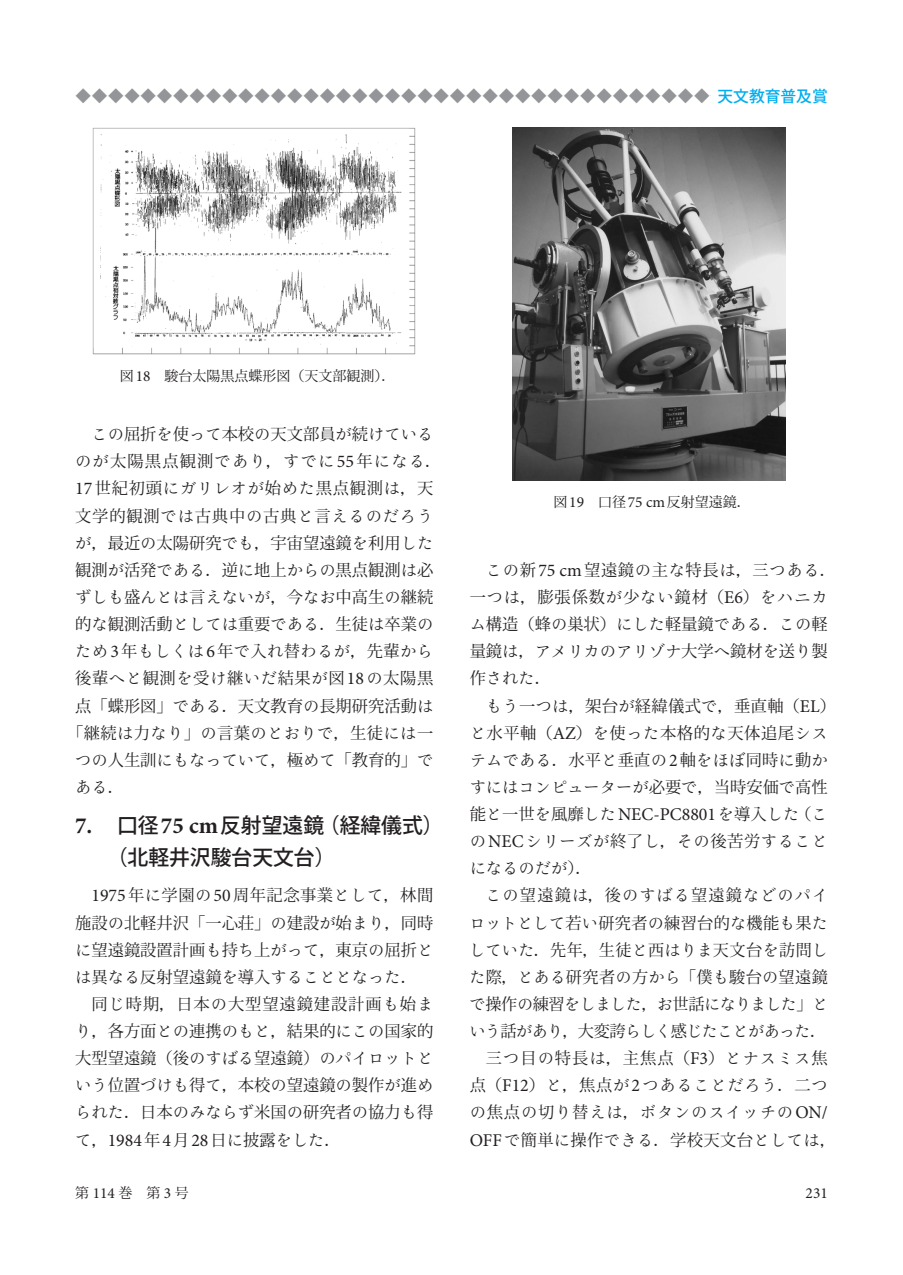
<style>
.page{position:relative;width:903px;height:1275px;background:#fff}
.page>*{position:absolute;margin:0;border:0;box-sizing:border-box;transform-origin:0 0}
.t1{font:500 21px/31.8px "Koz Go Pro";color:#231f20}
.t2{font:17.85px "Minion Pro";color:#231f20}
.t3{font:16.28px/27.1px "Koz Min Pro";letter-spacing:.02em;color:#231f20;text-align:justify}
.t4{font:16.28px/27.1px "Ryo Text Plus N";color:#231f20}
.t5{font:16.28px/27.1px "Koz Min Pro";color:#231f20;text-align:center}
.t6{font:16.28px/27.1px "Koz Min Pro";letter-spacing:.04em;color:#231f20}
.t7{font:16.28px/27.1px "Ryo Text Plus N";letter-spacing:-.045em;color:#231f20}
.t8{font:16.28px "Koz Min Pro";color:#939598}
.t9{font:16.28px/27.1px "Ryo Text Plus N";letter-spacing:.05em;color:#231f20}
.t10{font:16.28px/27.1px "Ryo Text Plus N";letter-spacing:.07em;color:#231f20;text-align:center}
.t11{font:16.28px/27.1px "Ryo Text Plus N";letter-spacing:.055em;color:#231f20;text-align:right}
.t12{font:16.28px/27.1px "Ryo Text Plus N";letter-spacing:.035em;color:#231f20}
.t13{font:16.28px "Ryo Text Plus N";letter-spacing:.025em;color:#231f20}
.t14{font:500 15.75px "Koz Go Pro";color:#00aeef}
.t15{font:15.4px "Minion Pro";color:#231f20}
.t16{font:14px "Koz Min Pro";color:#231f20}
.s1{font-family:"Minion Pro";font-size:15.4px}
.s2{font-family:"Koz Min Pro"}
.s3{font-family:"Minion Pro";font-size:17.85px}
.s4{font-family:"Ryo Text Plus N"}
.s5{font-family:"Minion Pro";font-weight:700;font-size:23.1px}
.s6{font-family:"Koz Min Pro";font-size:16.28px}
.s7{font-family:"Ryo Text Plus N";font-size:16.28px}
</style>
<div class="page">
<img style="left:93px;top:127px;width:322px;height:228px">
<img style="left:512px;top:127px;width:273px;height:353px">
<p class="t8" style="left:75px;top:85px;width:750px">◆◆◆◆◆◆◆◆◆◆◆◆◆◆◆◆◆◆◆◆◆◆◆◆◆◆◆◆◆◆◆◆◆◆◆◆◆◆◆◆◆◆◆◆◆◆</p>
<p class="t14" style="left:717px;top:87px;width:112px">天文教育普及賞</p>
<p class="t16" style="left:120px;top:366px;width:277px">図<span class="s1">18</span>　駿台太陽黒点蝶形図（天文部観測）．</p>
<p class="t10" style="left:75px;top:421px;width:368px">この<span class="s2">屈折</span>を<span class="s2">使</span>って<span class="s2">本校</span>の<span class="s2">天文部員</span>が<span class="s2">続</span>けている<br>のが<span class="s2">太陽黒点観測</span>であり<span class="s2">，</span>すでに<span class="s3">55</span><span class="s2">年</span>になる<span class="s2">．</span></p>
<p class="t3" style="left:75px;top:474px;width:360px"><span class="s3">17</span>世紀初頭<span class="s4">にガリレオが</span>始<span class="s4">めた</span>黒点観測<span class="s4">は</span>，天文学的観測<span class="s4">では</span>古典中<span class="s4">の</span>古典<span class="s4">と</span>言<span class="s4">えるのだろうが</span>，最近<span class="s4">の</span>太陽研究<span class="s4">でも</span>，宇宙望遠鏡<span class="s4">を</span>利用<span class="s4">した</span>観測<span class="s4">が</span>活発<span class="s4">である</span>．逆<span class="s4">に</span>地上<span class="s4">からの</span>黒点観測<span class="s4">は</span>必</p>
<p class="t4" style="left:75px;top:584px;width:360px">ずしも<span class="s2">盛</span>んとは<span class="s2">言</span>えないが<span class="s2">，今</span>なお<span class="s2">中高生</span>の<span class="s2">継続</span></p>
<p class="t5" style="left:75px;top:610px;width:360px">的<span class="s4">な</span>観測活動<span class="s4">としては</span>重要<span class="s4">である</span>．生徒<span class="s4">は</span>卒業<span class="s4">の</span></p>
<p class="t13" style="left:75px;top:641px;width:359px">ため<span class="s3">3</span><span class="s2">年</span>もしくは<span class="s3">6</span><span class="s2">年</span>で<span class="s2">入</span>れ<span class="s2">替</span>わるが<span class="s2">，先輩</span>から</p>
<p class="t5" style="left:67px;top:664px;width:368px">後輩<span class="s4">へと</span>観測<span class="s4">を</span>受<span class="s4">け</span>継<span class="s4">いだ</span>結果<span class="s4">が</span>図<span class="s3">18</span><span class="s4">の</span>太陽黒点「蝶形図」<span class="s4">である</span>．天文教育<span class="s4">の</span>長期研究活動<span class="s4">は</span>「継続<span class="s4">は</span>力<span class="s4">なり</span>」<span class="s4">の</span>言葉<span class="s4">のとおりで</span>，生徒<span class="s4">には</span>一</p>
<p class="t4" style="left:75px;top:746px;width:360px">つの<span class="s2">人生訓</span>にもなっていて<span class="s2">，極</span>めて<span class="s2">「教育的」</span>である<span class="s2">．</span></p>
<p class="t1" style="left:107px;top:810px;width:338px;text-indent:-32px"><span class="s5">7.</span> 口径<span class="s5">75 cm</span>反射望遠鏡（経緯儀式）（北軽井沢駿台天文台）</p>
<p class="t3" style="left:75px;top:881px;width:360px;text-indent:16px"><span class="s3">1975</span>年<span class="s4">に</span>学園<span class="s4">の</span><span class="s3">50</span>周年記念事業<span class="s4">として</span>，林間施設<span class="s4">の</span>北軽井沢「一心荘」<span class="s4">の</span>建設<span class="s4">が</span>始<span class="s4">まり</span>，同時<span class="s4">に</span>望遠鏡設置計画<span class="s4">も</span>持<span class="s4">ち</span>上<span class="s4">がって</span>，東京<span class="s4">の</span>屈折<span class="s4">と</span></p>
<p class="t4" style="left:75px;top:963px;width:343px">は<span class="s2">異</span>なる<span class="s2">反射望遠鏡</span>を<span class="s2">導入</span>することとなった<span class="s2">．</span></p>
<p class="t3" style="left:75px;top:990px;width:360px;text-indent:16px">同<span class="s4">じ</span>時期，日本<span class="s4">の</span>大型望遠鏡建設計画<span class="s4">も</span>始<span class="s4">まり</span>，各方面<span class="s4">との</span>連携<span class="s4">のもと</span>，結果的<span class="s4">にこの</span>国家的大型望遠鏡（後<span class="s4">のすばる</span>望遠鏡）<span class="s4">のパイロットという</span>位置<span class="s4">づけも</span>得<span class="s4">て</span>，本校<span class="s4">の</span>望遠鏡<span class="s4">の</span>製作<span class="s4">が</span>進<span class="s4">め</span></p>
<p class="t4" style="left:75px;top:1099px;width:360px">られた<span class="s2">．日本</span>のみならず<span class="s2">米国</span>の<span class="s2">研究者</span>の<span class="s2">協力</span>も<span class="s2">得</span></p>
<p class="t3" style="left:75px;top:1125px;width:267px"><span class="s4">て</span>，<span class="s3">1984</span>年<span class="s3">4</span>月<span class="s3">28</span>日<span class="s4">に</span>披露<span class="s4">をした</span>．</p>
<p class="t16" style="left:553px;top:491px;width:199px">図<span class="s1">19</span>　口径<span class="s1">75 cm</span>反射望遠鏡．</p>
<p class="t6" style="left:470px;top:556px;width:368px;text-indent:16px"><span class="s4">この</span>新<span class="s3">75 cm</span>望遠鏡<span class="s4">の</span>主<span class="s4">な</span>特長<span class="s4">は</span>，三<span class="s4">つある</span>．一<span class="s4">つは</span>，膨張係数<span class="s4">が</span>少<span class="s4">ない</span>鏡材（<span class="s3">E6</span>）<span class="s4">をハニカム</span>構造（蜂<span class="s4">の</span>巣状）<span class="s4">にした</span>軽量鏡<span class="s4">である</span>．<span class="s4">この</span>軽</p>
<p class="t4" style="left:470px;top:638px;width:360px"><span class="s2">量鏡</span>は<span class="s2">，</span>アメリカのアリゾナ<span class="s2">大学</span>へ<span class="s2">鏡材</span>を<span class="s2">送</span>り<span class="s2">製作</span>された<span class="s2">．</span></p>
<p class="t3" style="left:470px;top:691px;width:368px;text-indent:16px"><span class="s4">もう</span>一<span class="s4">つは</span>，架台<span class="s4">が</span>経緯儀式<span class="s4">で</span>，垂直軸（<span class="s3">EL</span>）<span class="s4">と</span>水平軸（<span class="s3">AZ</span>）<span class="s4">を</span>使<span class="s4">った</span>本格的<span class="s4">な</span>天体追尾<span class="s4">シス</span></p>
<p class="t4" style="left:470px;top:746px;width:360px">テムである<span class="s2">．水平</span>と<span class="s2">垂直</span>の<span class="s3">2</span><span class="s2">軸</span>をほぼ<span class="s2">同時</span>に<span class="s2">動</span>かすにはコンピューターが<span class="s2">必要</span>で<span class="s2">，当時安価</span>で<span class="s2">高性</span></p>
<p class="t2" style="left:470px;top:802px;width:360px"><span class="s6">能</span><span class="s7">と</span><span class="s6">一世</span><span class="s7">を</span><span class="s6">風靡</span><span class="s7">した</span>NEC-PC8801<span class="s7">を</span><span class="s6">導入</span><span class="s7">した</span><span class="s6">（</span><span class="s7">こ</span></p>
<p class="t12" style="left:470px;top:828px;width:360px">の<span class="s3">NEC</span>シリーズが<span class="s2">終了</span>し<span class="s2">，</span>その<span class="s2">後苦労</span>することになるのだが<span class="s2">）．</span></p>
<p class="t11" style="left:469px;top:882px;width:360px">この<span class="s2">望遠鏡</span>は<span class="s2">，後</span>のすばる<span class="s2">望遠鏡</span>などのパイロットとして<span class="s2">若</span>い<span class="s2">研究者</span>の<span class="s2">練習台的</span>な<span class="s2">機能</span>も<span class="s2">果</span>た</p>
<p class="t3" style="left:469px;top:935px;width:360px"><span class="s4">していた</span>．先年，生徒<span class="s4">と</span>西<span class="s4">はりま</span>天文台<span class="s4">を</span>訪問<span class="s4">した</span>際，<span class="s4">とある</span>研究者<span class="s4">の</span>方<span class="s4">から</span>「僕<span class="s4">も</span>駿台<span class="s4">の</span>望遠鏡</p>
<p class="t7" style="left:469px;top:990px;width:360px">で<span class="s2">操作</span>の<span class="s2">練習</span>をしました<span class="s2">，</span>お<span class="s2">世話</span>になりました<span class="s2">」</span>という<span class="s2">話</span>があり<span class="s2">，大変誇</span>らしく<span class="s2">感</span>じたことがあった<span class="s2">．</span></p>
<p class="t3" style="left:486px;top:1044px;width:343px">三<span class="s4">つ</span>目<span class="s4">の</span>特長<span class="s4">は</span>，主焦点（<span class="s3">F3</span>）<span class="s4">とナスミス</span>焦</p>
<p class="t9" style="left:470px;top:1072px;width:360px"><span class="s2">点（</span><span class="s3">F12</span><span class="s2">）</span>と<span class="s2">，焦点</span>が<span class="s3">2</span>つあることだろう<span class="s2">．二</span>つの<span class="s2">焦点</span>の<span class="s2">切</span>り<span class="s2">替</span>えは<span class="s2">，</span>ボタンのスイッチの<span class="s3">ON/</span></p>
<p class="t3" style="left:470px;top:1125px;width:368px"><span class="s3">OFF</span><span class="s4">で</span>簡単<span class="s4">に</span>操作<span class="s4">できる</span>．学校天文台<span class="s4">としては</span>，</p>
<p class="t16" style="left:75px;top:1183px;width:115px">第 <span class="s1">114</span> 巻　第 <span class="s1">3</span> 号</p>
<p class="t15" style="left:805px;top:1182px;width:24px">231</p>
</div>
